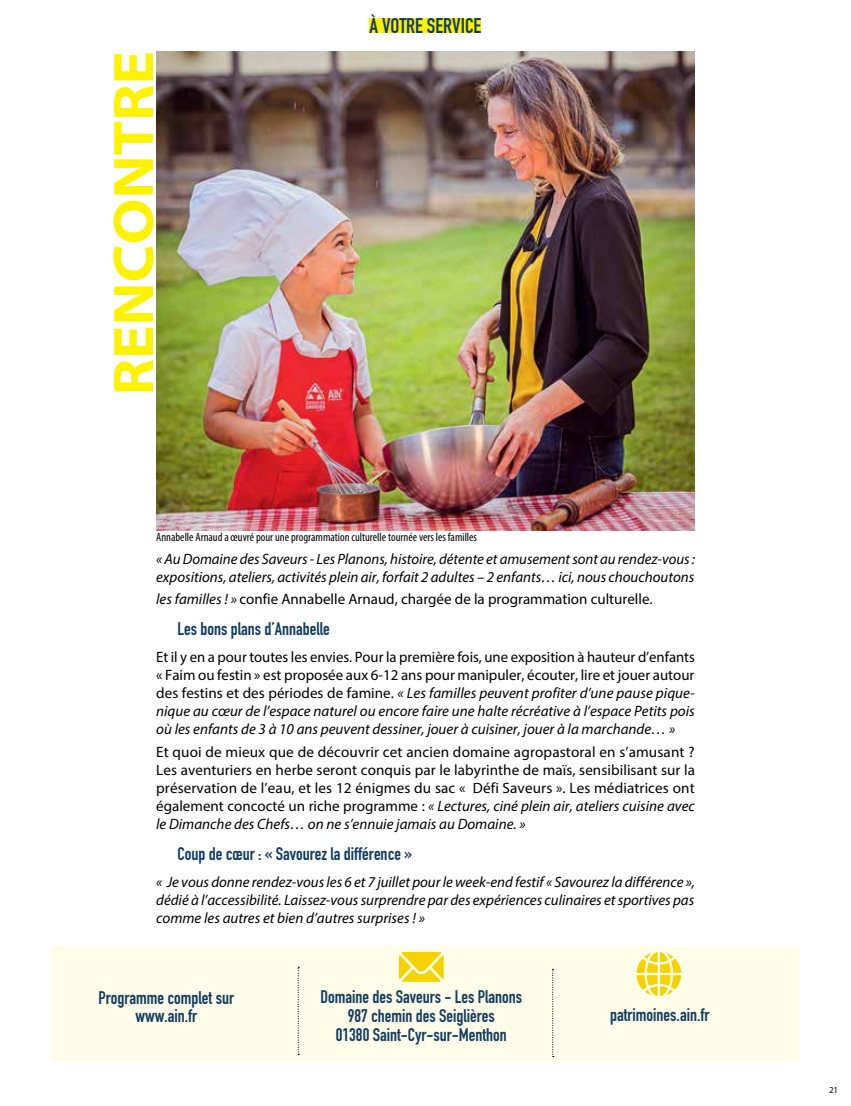
<style>
.page{position:relative;width:851px;height:1106px;background:#fff}
.page>*{position:absolute;margin:0;border:0;box-sizing:border-box;transform-origin:0 0}
.t1{font:700 semi-expanded 57.6px "Myriad Pro";color:#fff200}
.t2{font:21px "DIN Engschrift LT Pro";color:#123c5f}
.t3{font:18px/18.8px "DIN Engschrift LT Pro";color:#123c5f;text-align:center}
.t4{font:italic 15px/18px "Myriad Pro";color:#000;text-align:justify}
.t5{font:15px/18px "Myriad Pro";color:#000;text-align:justify}
.t6{font:condensed 12px "Myriad Pro";color:#000}
.t7{font:9px "Myriad Pro";color:#000}
.s1{font-style:italic}
.s2{font-style:normal}
</style>
<div class="page">
<img style="left:156px;top:51px;width:538px;height:479px">
<div style="left:369px;top:18px;width:112px;height:15px;background:#fff200"></div>
<div style="left:52px;top:946px;width:747px;height:116px;background:#fffde9"></div>
<svg style="left:399px;top:952px;width:44px;height:29px"></svg>
<svg style="left:552px;top:968px;width:1px;height:89px"></svg>
<svg style="left:297px;top:966px;width:2px;height:88px"></svg>
<svg style="left:636px;top:952px;width:45px;height:44px"></svg>
<h1 class="t1" style="left:95px;top:395px;width:346px;rotate:-90deg">RENCONTRE</h1>
<h2 class="t2" style="left:369px;top:13px;width:113px">À VOTRE SERVICE</h2>
<p class="t6" style="left:156px;top:529px;width:322px">Annabelle Arnaud a œuvré pour une programmation culturelle tournée vers les familles</p>
<p class="t4" style="left:156px;top:550px;width:540px">« Au Domaine des Saveurs - Les Planons, histoire, détente et amusement sont au rendez-vous : expositions, ateliers, activités plein air, forfait 2 adultes – 2 enfants… ici, nous chouchoutons</p>
<p class="t5" style="left:156px;top:589px;width:498px"><span class="s1">les familles ! »</span> confie Annabelle Arnaud, chargée de la programmation culturelle.</p>
<p class="t3" style="left:177px;top:619px;width:154px">Les bons plans d’Annabelle</p>
<p class="t4" style="left:156px;top:647px;width:540px"><span class="s2">Et il y en a pour toutes les envies. Pour la première fois, une exposition à hauteur d’enfants « Faim ou festin » est proposée aux 6-12 ans pour manipuler, écouter, lire et jouer autour des festins et des périodes de famine.</span> « Les familles peuvent profiter d’une pause pique&shy;nique au cœur de l’espace naturel ou encore faire une halte récréative à l’espace Petits pois où les enfants de 3 à 10 ans peuvent dessiner, jouer à cuisiner, jouer à la marchande… »</p>
<p class="t5" style="left:156px;top:742px;width:540px">Et quoi de mieux que de découvrir cet ancien domaine agropastoral en s’amusant ?<br>Les aventuriers en herbe seront conquis par le labyrinthe de maïs, sensibilisant sur la préservation de l’eau, et les 12 énigmes du sac « Défi Saveurs ». Les médiatrices ont également concocté un riche programme : <span class="s1">« Lectures, ciné plein air, ateliers cuisine avec le Dimanche des Chefs… on ne s’ennuie jamais au Domaine. »</span></p>
<p class="t3" style="left:177px;top:844px;width:236px">Coup de cœur : « Savourez la différence »</p>
<p class="t4" style="left:156px;top:872px;width:540px">« Je vous donne rendez-vous les 6 et 7 juillet pour le week-end festif « Savourez la différence », dédié à l’accessibilité. Laissez-vous surprendre par des expériences culinaires et sportives pas comme les autres et bien d’autres surprises ! »</p>
<p class="t3" style="left:99px;top:988px;width:137px">Programme complet sur www.ain.fr</p>
<p class="t3" style="left:320px;top:987px;width:203px">Domaine des Saveurs - Les Planons<br>987 chemin des Seiglières<br>01380 Saint-Cyr-sur-Menthon</p>
<p class="t3" style="left:610px;top:1005px;width:101px">patrimoines.ain.fr</p>
<p class="t7" style="left:828px;top:1084px;width:11px">21</p>
</div>
